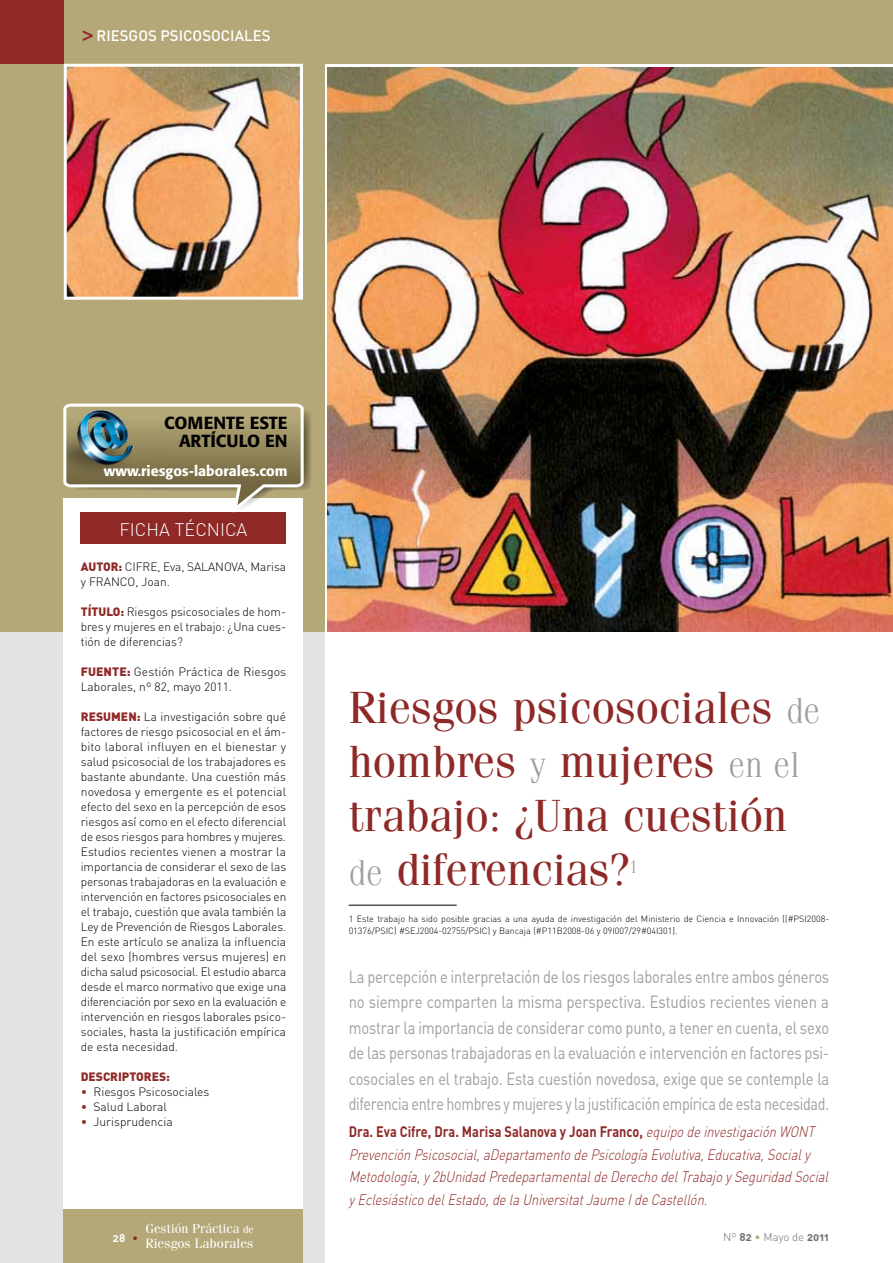
<style>
.page{position:relative;width:893px;height:1263px;background:#fff}
.page>*{position:absolute;margin:0;border:0;box-sizing:border-box;transform-origin:0 0}
.t1{font:45px/54px "Fenice Std";color:#8e2927}
.t2{font:300 18px "DIN";color:#fff}
.t3{font:300 18px "Fenice Std";color:#9d9d9c}
.t4{font:500 17.4px/17.5px "Formata";color:#000;text-align:right}
.t5{font:17.25px/25.5px "DIN Alternate";letter-spacing:-.02em;color:#9d9d9c;text-align:justify;scale:.85 1}
.t6{font:italic 300 15px/22.5px "DIN";color:#8e2927;scale:.85 1}
.t7{font:500 15px "DIN";color:#fff}
.t8{font:500 14.25px "Formata";color:#fff}
.t9{font:13.5px "Fenice Std";letter-spacing:.005em;color:#fff}
.t10{font:13.05px "Fenice Std";color:#fff}
.t11{font:300 12px/15px "DIN";color:#000}
.t12{font:900 12px "DIN";color:#8e2927}
.t13{font:300 11.25px "DIN";color:#706f6f}
.t14{font:11.25px "DIN Bold Alternate";color:#fff}
.t15{font:300 9px/12px "DIN";color:#000}
.s1{font-family:"Formata";font-weight:700;color:#8e2927}
.s2{font-weight:900;color:#8e2927}
.s3{color:#8e2927}
.s4{font-family:"DIN";font-weight:300;color:#8e2927}
.s5{font-size:10.5px}
.s6{font-weight:300;font-size:36px;color:#9d9d9c}
.s7{font-weight:700;font-style:normal}
.s8{font-family:"DIN Bold Alternate";font-weight:400}
.s9{color:#b4a878}
</style>
<div class="page">
<div style="left:0;top:629px;width:324px;height:634px;background:#e3e3e3"></div>
<div style="left:0;top:64px;width:324px;height:567px;background:#b4a878"></div>
<div style="left:64px;top:497px;width:239px;height:723px;background:#fff"></div>
<div style="left:0;top:0;width:893px;height:64px;background:#b4a878"></div>
<div style="left:0;top:0;width:64px;height:64px;background:#8e2927"></div>
<div style="left:64px;top:1209px;width:239px;height:54px;background:#b4a878"></div>
<div style="left:81px;top:512px;width:205px;height:32px;background:#8e2927"></div>
<img style="left:68px;top:68px;width:231px;height:228px">
<div style="left:64px;top:64px;width:239px;height:236px;border:3px solid #fff"></div>
<img style="left:327px;top:67px;width:566px;height:565px">
<svg style="left:63px;top:403px;width:248px;height:114px"></svg>
<hr style="left:349px;top:905px;width:108px;height:1px;background:#000">
<p class="t7" style="left:83px;top:26px;width:189px"><span class="s1">&gt;</span> RIESGOS PSICOSOCIALES</p>
<h3 class="t4" style="left:164px;top:414px;width:125px">Comente este artículo en</h3>
<p class="t8" style="left:104px;top:462px;width:185px">www.riesgos-laborales.com</p>
<h2 class="t2" style="left:120px;top:518px;width:129px">FICHA TÉCNICA</h2>
<p class="t11" style="left:81px;top:559px;width:207px"><span class="s2">AUTOR:</span> CIFRE, Eva, SALANOVA, Marisa y FRANCO, Joan.</p>
<p class="t11" style="left:81px;top:604px;width:207px;text-align:justify"><span class="s2">TÍTULO:</span> Riesgos psicosociales de hom&shy;bres y mujeres en el trabajo: ¿Una cues&shy;tión de diferencias?</p>
<p class="t11" style="left:81px;top:664px;width:207px"><span class="s2">FUENTE:</span> Gestión Práctica de Riesgos<br>Laborales, nº 82, mayo 2011.</p>
<p class="t11" style="left:81px;top:709px;width:207px;text-align:justify"><span class="s2">RESUMEN:</span> La investigación sobre qué factores de riesgo psicosocial en el ám&shy;bito laboral influyen en el bienestar y salud psicosocial de los trabajadores es bastante abundante. Una cuestión más novedosa y emergente es el potencial efecto del sexo en la percepción de esos riesgos así como en el efecto diferencial de esos riesgos para hombres y mujeres.<br>Estudios recientes vienen a mostrar la importancia de considerar el sexo de las personas trabajadoras en la evaluación e intervención en factores psicosociales en el trabajo, cuestión que avala también la Ley de Prevención de Riesgos Laborales.<br>En este artículo se analiza la influencia del sexo (hombres versus mujeres) en dicha salud psicosocial. El estudio abarca desde el marco normativo que exige una diferenciación por sexo en la evaluación e intervención en riesgos laborales psico&shy;sociales, hasta la justificación empírica de esta necesidad.</p>
<p class="t12" style="left:81px;top:1069px;width:91px">DESCRIPTORES:</p>
<p class="t11" style="left:81px;top:1084px;width:130px"><span class="s3">•</span> Riesgos Psicosociales</p>
<p class="t11" style="left:81px;top:1099px;width:88px"><span class="s3">•</span> Salud Laboral</p>
<p class="t11" style="left:81px;top:1114px;width:93px"><span class="s3">•</span> Jurisprudencia</p>
<p class="t14" style="left:113px;top:1230px;width:27px">28 <span class="s4">•</span></p>
<p class="t10" style="left:145px;top:1220px;width:110px">Gestión Práctica <span class="s5">de</span></p>
<p class="t9" style="left:145px;top:1235px;width:110px">Riesgos Laborales</p>
<h1 class="t1" style="left:349px;top:680px;width:473px">Riesgos psicosociales <span class="s6">de </span>hombres <span class="s6">y</span> mujeres <span class="s6">en el </span>trabajo: ¿Una cuestión <span class="s6">de</span> diferencias?</h1>
<h2 class="t3" style="left:629px;top:856px;width:11px">1</h2>
<p class="t15" style="left:349px;top:913px;width:482px">1 Este trabajo ha sido posible gracias a una ayuda de investigación del Ministerio de Ciencia e Innovación ((#PSI2008-<br>01376/PSIC) #SEJ2004-02755/PSIC) y Bancaja (#P11B2008-06 y 09I007/29#04I301).</p>
<p class="t5" style="left:349px;top:964px;width:567px">La percepción e interpretación de los riesgos laborales entre ambos géneros no siempre comparten la misma perspectiva. Estudios recientes vienen a mostrar la importancia de considerar como punto, a tener en cuenta, el sexo de las personas trabajadoras en la evaluación e intervención en factores psi&shy;cosociales en el trabajo. Esta cuestión novedosa, exige que se contemple la diferencia entre hombres y mujeres y la justificación empírica de esta necesidad.</p>
<p class="t6" style="left:349px;top:1120px;width:570px"><span class="s7">Dra. Eva Cifre, Dra. Marisa Salanova y Joan Franco,</span> equipodeinvestigaciónWONT PrevenciónPsicosocial,aDepartamentodePsicologíaEvolutiva,Educativa,Socialy Metodología,y2bUnidadPredepartamentaldeDerechodelTrabajoySeguridadSocial yEclesiásticodelEstado,delaUniversitatJaumeIdeCastellón.</p>
<p class="t13" style="left:723px;top:1230px;width:107px">Nº <span class="s8">82</span> <span class="s9">•</span> Mayo de <span class="s8">2011</span></p>
</div>
